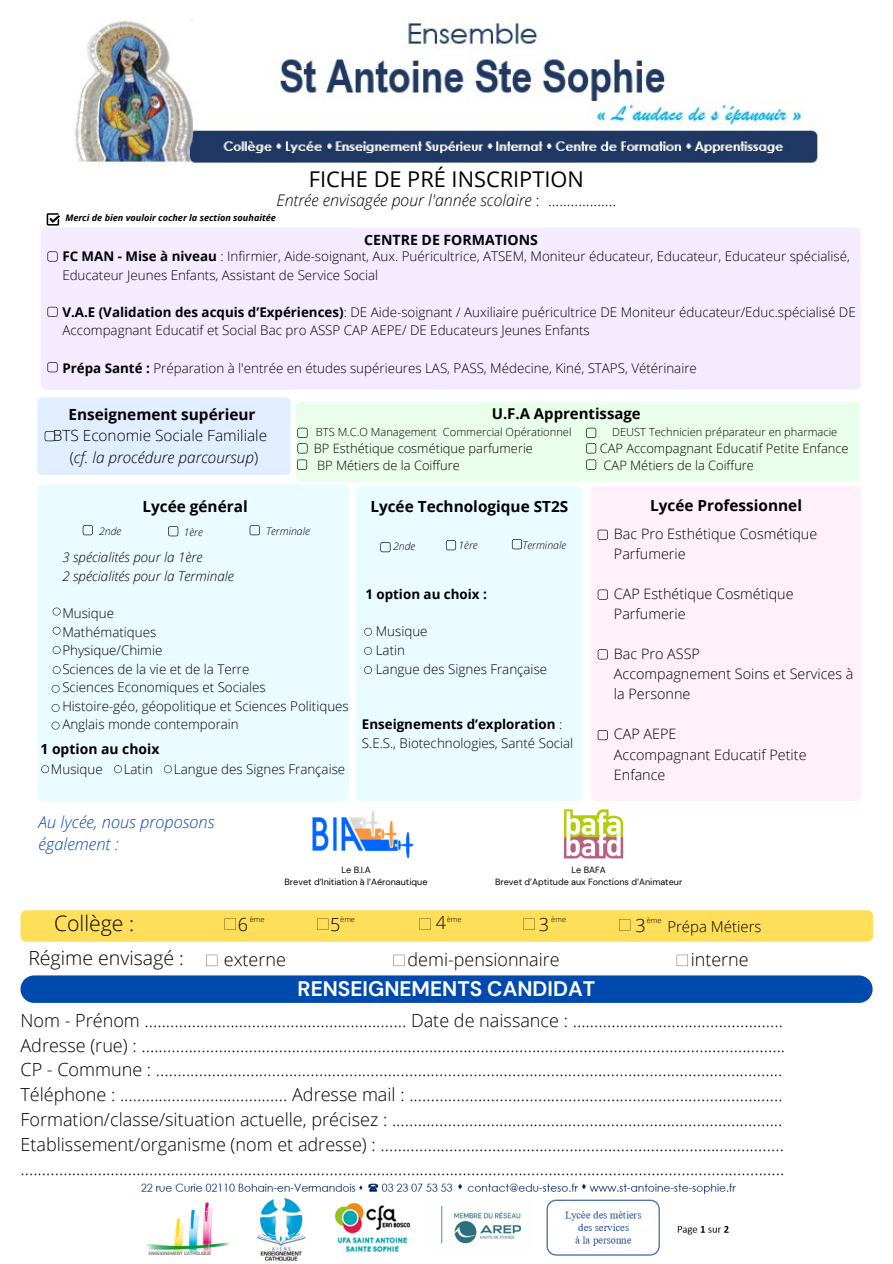
<style>
.page{position:relative;width:893px;height:1264px;background:#fff}
.page>*{position:absolute;margin:0;border:0;box-sizing:border-box;transform-origin:0 0}
.t1{font:21.75px "Open Sans";color:#000}
.t2{font:300 21.15px "Open Sans";color:#000}
.t3{font:700 21px "DM Sans";color:#fff}
.t4{font:300 19.5px "Open Sans";color:#000}
.t5{font:300 18px/24.8px "Open Sans";color:#000}
.t6{font:italic 300 16.5px/22.5px "Open Sans";color:#004aad}
.t7{font:italic 300 15.9px "Open Sans";color:#000}
.t8{font:700 15.3px "Open Sans";color:#000}
.t9{font:300 15.3px/21.3px "Open Sans";color:#000;text-align:center}
.t10{font:700 15px "Open Sans";color:#000}
.t11{font:300 15px "Open Sans";color:#000}
.t12{font:300 14.4px/20.1px "Open Sans";color:#000}
.t13{font:700 14.1px "Open Sans";color:#000}
.t14{font:700 13.95px "Open Sans";color:#000}
.t15{font:300 13.35px/18.6px "Open Sans";color:#000}
.t16{font:italic 300 13.35px/18.6px "Open Sans";color:#000}
.t17{font:700 13.35px "Open Sans";color:#000}
.t18{font:300 12.9px "Open Sans";color:#000}
.t19{font:300 11.1px "Open Sans";color:#000}
.t20{font:italic 300 10.5px "Open Sans";color:#000}
.t21{font:italic 700 9.15px "Open Sans";color:#000}
.t22{font:9px/12px "DM Sans";color:#000;text-align:center}
.t23{font:300 7.5px "Open Sans";color:#000}
.s1{font-style:normal}
.s2{font-weight:700}
.s3{font-style:italic}
</style>
<div class="page">
<img style="left:75px;top:18px;width:743px;height:151px">
<svg style="left:47px;top:213px;width:13px;height:12px"></svg>
<img style="left:312px;top:810px;width:102px;height:49px">
<img style="left:563px;top:809px;width:61px;height:49px">
<img style="left:141px;top:1183px;width:595px;height:78px">
<div style="left:20px;top:910px;width:852px;height:31px;background:#ffde59"></div>
<svg style="left:393px;top:954px;width:11px;height:12px"></svg>
<svg style="left:676px;top:954px;width:12px;height:12px"></svg>
<svg style="left:206px;top:954px;width:11px;height:12px"></svg>
<div style="left:20px;top:975px;width:852px;height:27px;background:#004aad;border-radius:14px"></div>
<div style="left:591px;top:486px;width:269px;height:315px;background:#fff0f9"></div>
<div style="left:356px;top:486px;width:226px;height:315px;background:#eafcff"></div>
<div style="left:37px;top:484px;width:312px;height:317px;background:#eafcff"></div>
<div style="left:40px;top:228px;width:820px;height:161px;background:#f4ebff"></div>
<div style="left:37px;top:397px;width:253px;height:78px;background:#e1eeff"></div>
<svg style="left:52px;top:721px;width:7px;height:8px"></svg>
<svg style="left:53px;top:607px;width:8px;height:8px"></svg>
<svg style="left:52px;top:685px;width:7px;height:7px"></svg>
<svg style="left:53px;top:626px;width:8px;height:8px"></svg>
<svg style="left:53px;top:646px;width:8px;height:8px"></svg>
<svg style="left:53px;top:666px;width:8px;height:8px"></svg>
<svg style="left:52px;top:704px;width:7px;height:8px"></svg>
<svg style="left:41px;top:765px;width:8px;height:8px"></svg>
<svg style="left:114px;top:765px;width:8px;height:8px"></svg>
<svg style="left:164px;top:765px;width:8px;height:8px"></svg>
<svg style="left:47px;top:307px;width:11px;height:10px"></svg>
<svg style="left:47px;top:251px;width:11px;height:10px"></svg>
<svg style="left:250px;top:525px;width:10px;height:10px"></svg>
<svg style="left:168px;top:526px;width:10px;height:10px"></svg>
<svg style="left:83px;top:525px;width:10px;height:10px"></svg>
<svg style="left:364px;top:666px;width:8px;height:8px"></svg>
<svg style="left:364px;top:647px;width:8px;height:8px"></svg>
<svg style="left:364px;top:628px;width:8px;height:7px"></svg>
<svg style="left:512px;top:539px;width:10px;height:10px"></svg>
<svg style="left:446px;top:540px;width:10px;height:10px"></svg>
<svg style="left:380px;top:542px;width:10px;height:10px"></svg>
<svg style="left:597px;top:730px;width:10px;height:10px"></svg>
<svg style="left:597px;top:649px;width:10px;height:10px"></svg>
<svg style="left:597px;top:589px;width:10px;height:10px"></svg>
<svg style="left:597px;top:529px;width:10px;height:11px"></svg>
<svg style="left:47px;top:362px;width:11px;height:10px"></svg>
<div style="left:296px;top:401px;width:563px;height:80px;background:#eaffeb"></div>
<p class="t1" style="left:309px;top:163px;width:276px">FICHE DE PRÉ INSCRIPTION</p>
<p class="t7" style="left:276px;top:189px;width:341px">Entrée envisagée pour l'année scolaire <span class="s1">: ..................</span></p>
<p class="t21" style="left:65px;top:212px;width:212px">Merci de bien vouloir cocher la section souhaitée</p>
<p class="t13" style="left:364px;top:230px;width:175px">CENTRE DE FORMATIONS</p>
<p class="t15" style="left:62px;top:247px;width:789px"><span class="s2">FC MAN - Mise à niveau</span> : Infirmier, Aide-soignant, Aux. Puéricultrice, ATSEM, Moniteur éducateur, Educateur, Educateur spécialisé,<br>Educateur Jeunes Enfants, Assistant de Service Social</p>
<p class="t15" style="left:62px;top:302px;width:794px"><span class="s2">V.A.E (Validation des acquis d’Expériences)</span>: DE Aide-soignant / Auxiliaire puéricultrice DE Moniteur éducateur/Educ.spécialisé DE<br>Accompagnant Educatif et Social Bac pro ASSP CAP AEPE/ DE Educateurs Jeunes Enfants</p>
<p class="t15" style="left:62px;top:358px;width:636px"><span class="s2">Prépa Santé :</span> Préparation à l'entrée en études supérieures LAS, PASS, Médecine, Kiné, STAPS, Vétérinaire</p>
<p class="t8" style="left:68px;top:403px;width:189px">Enseignement supérieur</p>
<p class="t9" style="left:53px;top:425px;width:216px">BTS Economie Sociale Familiale (<span class="s3">cf. la procédure parcoursup</span>)</p>
<p class="t10" style="left:491px;top:403px;width:150px">U.F.A Apprentissage</p>
<p class="t19" style="left:316px;top:424px;width:257px">BTS M.C.O Management Commercial Opérationnel</p>
<p class="t19" style="left:612px;top:424px;width:226px">DEUST Technicien préparateur en pharmacie</p>
<p class="t18" style="left:314px;top:439px;width:221px">BP Esthétique cosmétique parfumerie</p>
<p class="t18" style="left:599px;top:439px;width:250px">CAP Accompagnant Educatif Petite Enfance</p>
<p class="t18" style="left:317px;top:456px;width:144px">BP Métiers de la Coiffure</p>
<p class="t18" style="left:603px;top:456px;width:152px">CAP Métiers de la Coiffure</p>
<p class="t8" style="left:142px;top:495px;width:107px">Lycée général</p>
<p class="t16" style="left:62px;top:548px;width:173px">3 spécialités pour la 1ère<br>2 spécialités pour la Terminale</p>
<p class="t15" style="left:62px;top:603px;width:288px">Musique<br>Mathématiques<br>Physique/Chimie<br>Sciences de la vie et de la Terre<br>Sciences Economiques et Sociales<br>Histoire-géo, géopolitique et Sciences Politiques<br>Anglais monde contemporain</p>
<p class="t15" style="left:51px;top:759px;width:53px">Musique</p>
<p class="t15" style="left:124px;top:759px;width:31px">Latin</p>
<p class="t15" style="left:174px;top:759px;width:173px">Langue des Signes Française</p>
<p class="t20" style="left:99px;top:523px;width:24px">2nde</p>
<p class="t20" style="left:184px;top:524px;width:21px">1ère</p>
<p class="t20" style="left:266px;top:523px;width:45px">Terminale</p>
<p class="t14" style="left:40px;top:739px;width:120px">1 option au choix</p>
<p class="t8" style="left:370px;top:495px;width:199px">Lycée Technologique ST2S</p>
<p class="t20" style="left:393px;top:538px;width:24px">2nde</p>
<p class="t20" style="left:458px;top:537px;width:21px">1ère</p>
<p class="t20" style="left:522px;top:537px;width:45px">Terminale</p>
<p class="t17" style="left:365px;top:585px;width:123px">1 option au choix :</p>
<p class="t15" style="left:376px;top:622px;width:173px">Musique<br>Latin<br>Langue des Signes Française</p>
<p class="t15" style="left:362px;top:714px;width:213px"><span class="s2">Enseignements d’exploration</span> :<br>S.E.S., Biotechnologies, Santé Social</p>
<p class="t6" style="left:39px;top:810px;width:177px">Au lycée, nous proposons également :</p>
<p class="t8" style="left:650px;top:494px;width:153px">Lycée Professionnel</p>
<p class="t12" style="left:614px;top:523px;width:205px">Bac Pro Esthétique Cosmétique<br>Parfumerie</p>
<p class="t12" style="left:614px;top:583px;width:181px">CAP Esthétique Cosmétique<br>Parfumerie</p>
<p class="t12" style="left:614px;top:643px;width:241px">Bac Pro ASSP<br>Accompagnement Soins et Services à la Personne</p>
<p class="t12" style="left:614px;top:723px;width:194px">CAP AEPE<br>Accompagnant Educatif Petite<br>Enfance</p>
<p class="t2" style="left:54px;top:908px;width:81px">Collège :</p>
<p class="t4" style="left:28px;top:944px;width:157px">Régime envisagé :</p>
<p class="t22" style="left:284px;top:863px;width:144px">Le B.I.A<br>Brevet d’Initiation à l’Aéronautique</p>
<p class="t22" style="left:495px;top:863px;width:189px">Le BAFA<br>Brevet d’Aptitude aux Fonctions d’Animateur</p>
<p class="t5" style="left:238px;top:911px;width:12px">6</p>
<p class="t23" style="left:250px;top:913px;width:16px">ème</p>
<p class="t5" style="left:330px;top:911px;width:12px">5</p>
<p class="t5" style="left:436px;top:909px;width:12px">4</p>
<p class="t5" style="left:539px;top:911px;width:12px">3</p>
<p class="t5" style="left:635px;top:912px;width:12px">3</p>
<p class="t23" style="left:340px;top:914px;width:16px">ème</p>
<p class="t23" style="left:446px;top:913px;width:16px">ème</p>
<p class="t23" style="left:551px;top:914px;width:16px">ème</p>
<p class="t23" style="left:646px;top:915px;width:16px">ème</p>
<p class="t11" style="left:667px;top:915px;width:96px">Prépa Métiers</p>
<p class="t5" style="left:224px;top:946px;width:64px">externe</p>
<p class="t5" style="left:407px;top:946px;width:153px">demi-pensionnaire</p>
<p class="t5" style="left:690px;top:946px;width:59px">interne</p>
<p class="t3" style="left:297px;top:975px;width:299px">RENSEIGNEMENTS CANDIDAT</p>
<p class="t5" style="left:20px;top:1007px;width:766px">Nom - Prénom ............................................................. Date de naissance : .................................................<br>Adresse (rue) : ......................................................................................................................................................<br>CP - Commune : ..................................................................................................................................................<br>Téléphone : ....................................... Adresse mail : .......................................................................................<br>Formation/classe/situation actuelle, précisez : ...........................................................................................<br>Etablissement/organisme (nom et adresse) : .............................................................................................. ..................................................................................................................................................................................</p>
</div>
